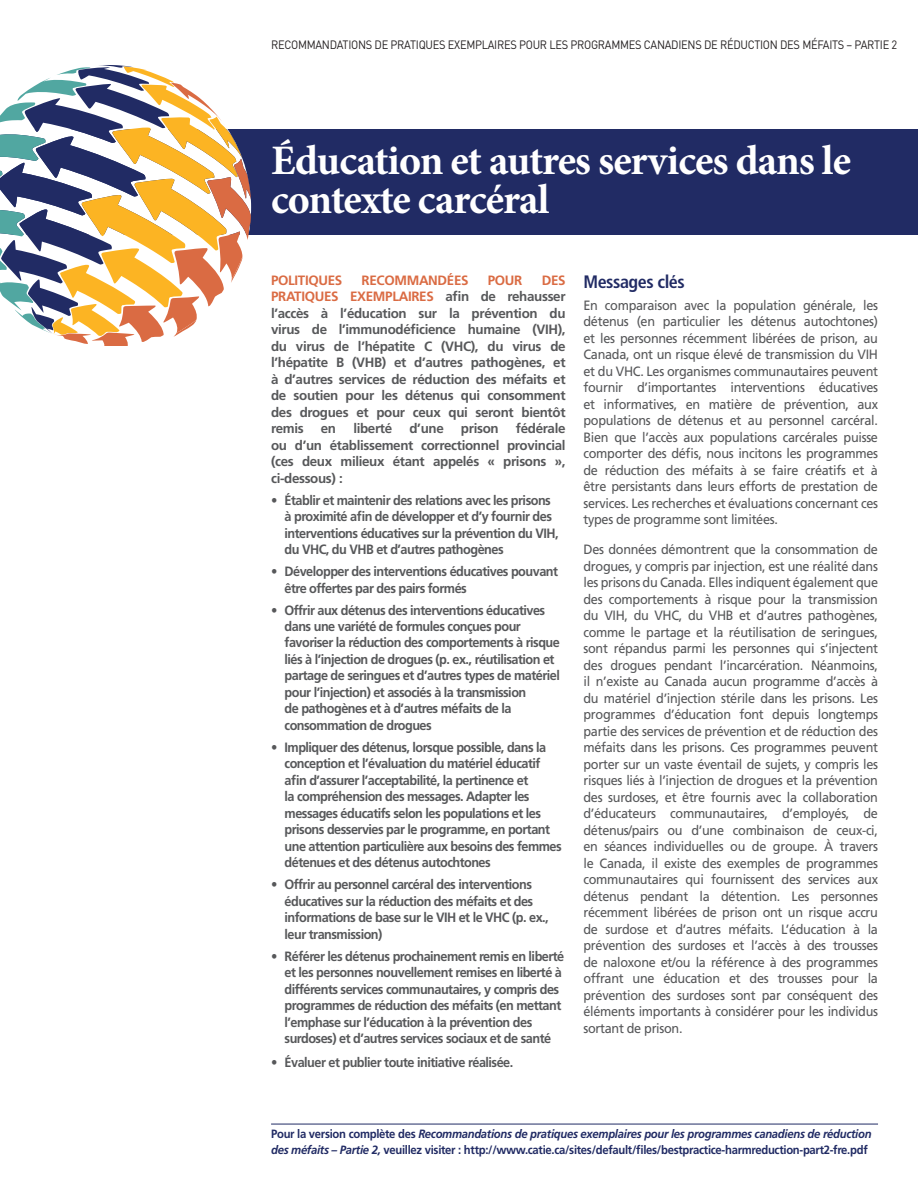
<style>
.page{position:relative;width:918px;height:1188px;background:#fff}
.page>*{position:absolute;margin:0;border:0;box-sizing:border-box;transform-origin:0 0}
.t1{font:700 42px/39px "Minion Pro";letter-spacing:-.025em;color:#fff}
.t2{font:700 condensed 18px "Frutiger";letter-spacing:-.025em;color:#212b64}
.t3{font:13.5px/16.5px "Frutiger";letter-spacing:-.025em;color:#57585a;text-align:justify;scale:.94 1}
.t4{font:700 13.5px/16.5px "Frutiger";letter-spacing:-.04em;color:#57585a;scale:.94 1}
.t5{font:700 13.5px/16.5px "Frutiger";letter-spacing:-.04em;color:#57585a;text-align:justify}
.t6{font:700 13.5px "Frutiger";letter-spacing:-.025em;color:#da6b43}
.t7{font:700 12px/16.5px "Frutiger";letter-spacing:-.025em;color:#212b64;scale:.94 1}
.t8{font:12px "DIN";letter-spacing:-.025em;color:#231f20;scale:.92 1}
.s1{color:#da6b43}
.s2{font-style:italic}
</style>
<div class="page">
<div style="left:0;top:129px;width:918px;height:105px;background:#212b64"></div>
<svg style="left:0;top:65px;width:251px;height:280px"></svg>
<hr style="left:271px;top:1124px;width:607px;height:1px;background:#212b64">
<p class="t8" style="left:271px;top:38px;width:682px">RECOMMANDATIONS DE PRATIQUES EXEMPLAIRES POUR LES PROGRAMMES CANADIENS DE RÉDUCTION DES MÉFAITS – PARTIE 2</p>
<h1 class="t1" style="left:271px;top:141px;width:582px">Éducation et autres services dans le contexte carcéral</h1>
<p class="t6" style="left:271px;top:272px;width:73px">POLITIQUES</p>
<p class="t6" style="left:362px;top:272px;width:108px">RECOMMANDÉES</p>
<p class="t6" style="left:488px;top:272px;width:36px">POUR</p>
<p class="t5" style="left:271px;top:272px;width:296px;text-indent:271px"><span class="s1">DES PRATIQUES EXEMPLAIRES</span> afin de rehausser l’accès à l’éducation sur la prévention du virus de l’immunodéficience humaine (VIH), du virus de l’hépatite C (VHC), du virus de l’hépatite B (VHB) et d’autres pathogènes, et à d’autres services de réduction des méfaits et de soutien pour les détenus qui consomment des drogues et pour ceux qui seront bientôt remis</p>
<p class="t5" style="left:271px;top:420px;width:296px;text-indent:245px">fédérale ou d’un établissement correctionnel provincial (ces deux milieux étant appelés « prisons », ci-dessous) :</p>
<p class="t4" style="left:285px;top:492px;width:293px;text-indent:-14px">• Établir et maintenir des relations avec les prisons à proximité afin de développer et d’y fournir des interventions éducatives sur la prévention du VIH, du VHC, du VHB et d’autres pathogènes</p>
<p class="t4" style="left:285px;top:563px;width:292px;text-indent:-14px">• Développer des interventions éducatives pouvant être offertes par des pairs formés</p>
<p class="t4" style="left:285px;top:601px;width:294px;text-indent:-14px">• Offrir aux détenus des interventions éducatives dans une variété de formules conçues pour favoriser la réduction des comportements à risque liés à l’injection de drogues (p. ex., réutilisation et partage de seringues et d’autres types de matériel pour l’injection) et associés à la transmission<br>de pathogènes et à d’autres méfaits de la consommation de drogues</p>
<p class="t4" style="left:285px;top:739px;width:296px;text-indent:-14px">• Impliquer des détenus, lorsque possible, dans la conception et l’évaluation du matériel éducatif afin d’assurer l’acceptabilité, la pertinence et<br>la compréhension des messages. Adapter les messages éducatifs selon les populations et les prisons desservies par le programme, en portant une attention particulière aux besoins des femmes détenues et des détenus autochtones</p>
<p class="t4" style="left:285px;top:876px;width:283px;text-indent:-14px">• Offrir au personnel carcéral des interventions éducatives sur la réduction des méfaits et des informations de base sur le VIH et le VHC (p. ex., leur transmission)</p>
<p class="t4" style="left:285px;top:948px;width:299px;text-indent:-14px">• Référer les détenus prochainement remis en liberté et les personnes nouvellement remises en liberté à différents services communautaires, y compris des programmes de réduction des méfaits (en mettant l’emphase sur l’éducation à la prévention des surdoses) et d’autres services sociaux et de santé</p>
<p class="t4" style="left:271px;top:1053px;width:259px">• Évaluer et publier toute initiative réalisée.</p>
<p class="t5" style="left:321px;top:420px;width:17px">en</p>
<p class="t5" style="left:353px;top:420px;width:40px">liberté</p>
<p class="t5" style="left:409px;top:420px;width:36px">d’une</p>
<p class="t5" style="left:461px;top:420px;width:39px">prison</p>
<h2 class="t2" style="left:584px;top:271px;width:103px">Messages clés</h2>
<p class="t3" style="left:584px;top:297px;width:315px">En comparaison avec la population générale, les détenus (en particulier les détenus autochtones) et les personnes récemment libérées de prison, au Canada, ont un risque élevé de transmission du VIH et du VHC. Les organismes communautaires peuvent fournir d’importantes interventions éducatives et informatives, en matière de prévention, aux populations de détenus et au personnel carcéral.<br>Bien que l’accès aux populations carcérales puisse comporter des défis, nous incitons les programmes de réduction des méfaits à se faire créatifs et à être persistants dans leurs efforts de prestation de services. Les recherches et évaluations concernant ces types de programme sont limitées.</p>
<p class="t3" style="left:584px;top:541px;width:315px">Des données démontrent que la consommation de drogues, y compris par injection, est une réalité dans les prisons du Canada. Elles indiquent également que des comportements à risque pour la transmission du VIH, du VHC, du VHB et d’autres pathogènes, comme le partage et la réutilisation de seringues, sont répandus parmi les personnes qui s’injectent des drogues pendant l’incarcération. Néanmoins, il n’existe au Canada aucun programme d’accès à du matériel d’injection stérile dans les prisons. Les programmes d’éducation font depuis longtemps partie des services de prévention et de réduction des méfaits dans les prisons. Ces programmes peuvent porter sur un vaste éventail de sujets, y compris les risques liés à l’injection de drogues et la prévention des surdoses, et être fournis avec la collaboration d’éducateurs communautaires, d’employés, de détenus/pairs ou d’une combinaison de ceux-ci, en séances individuelles ou de groupe. À travers le Canada, il existe des exemples de programmes communautaires qui fournissent des services aux détenus pendant la détention. Les personnes récemment libérées de prison ont un risque accru de surdose et d’autres méfaits. L’éducation à la prévention des surdoses et l’accès à des trousses de naloxone et/ou la référence à des programmes offrant une éducation et des trousses pour la prévention des surdoses sont par conséquent des éléments importants à considérer pour les individus sortant de prison.</p>
<p class="t7" style="left:271px;top:1125px;width:640px">Pour la version complète des <span class="s2">Recommandations de pratiques exemplaires pour les programmes canadiens de réduction des méfaits – Partie 2,</span> veuillez visiter : http://www.catie.ca/sites/default/files/bestpractice-harmreduction-part2-fre.pdf</p>
</div>
